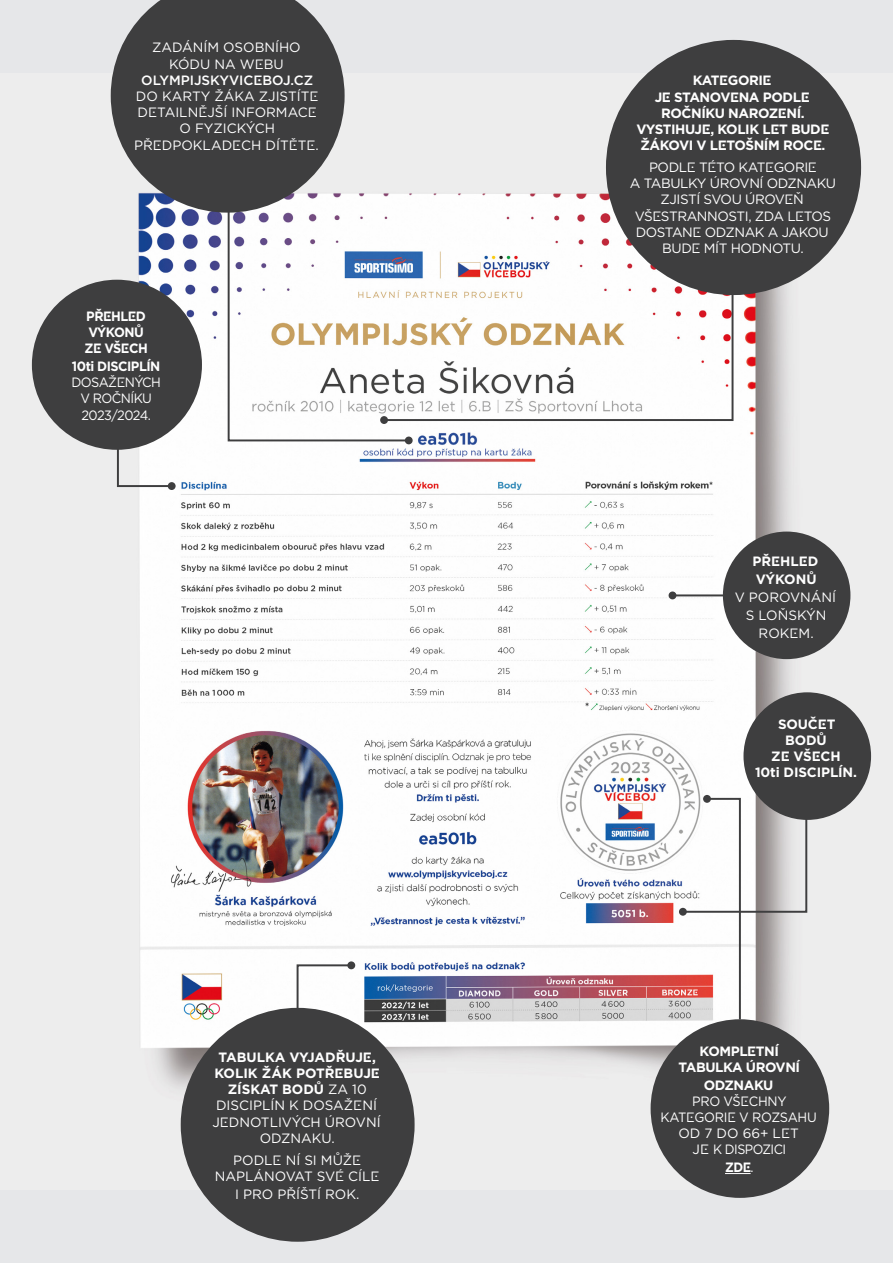
<style>
.page{position:relative;width:893px;height:1263px;background:#e6e7e9}
.page>*{position:absolute;margin:0;border:0;box-sizing:border-box;transform-origin:0 0}
.t1{font:13.5px/16.2px "Gotham COV";color:#fff;text-align:center}
.t2{font:700 13.5px/16.2px "Gotham COV";letter-spacing:-.03em;color:#fff;text-align:center}
.t3{font:13.5px/16.2px "Gotham COV";letter-spacing:-.02em;color:#fff;text-align:center}
.t4{font:13.5px/16.2px "Gotham COV";letter-spacing:-.02em;color:#fff;text-align:center;scale:.95 1}
.t5{font:700 13.5px/16.2px "Gotham COV";letter-spacing:-.03em;color:#fff;scale:.95 1}
.t6{font:700 13.5px/16.2px "Gotham COV";letter-spacing:-.01em;color:#fff;text-align:center}
.t7{font:13.5px/16.2px "Gotham COV";letter-spacing:-.04em;color:#fff;text-align:center;scale:.95 1}
.t8{font:500 13.5px "Gotham COV";color:#fff}
.t9{font:700 13.5px/18px "Gotham COV";color:#fff}
.t10{font:700 13.5px "Gotham COV";letter-spacing:-.03em;color:#fff;scale:.93 1}
.s1{font-weight:700}
.s2{font-weight:400}
</style>
<div class="page">
<img style="left:31px;top:83px;width:840px;height:1106px">
<svg style="left:411px;top:293px;width:323px;height:129px;background:#efece8"></svg>
<svg style="left:116px;top:447px;width:58px;height:41px"></svg>
<div style="left:168px;top:482px;width:8px;height:8px;background:#3e3e3f;border-radius:50%"></div>
<svg style="left:681px;top:797px;width:127px;height:223px"></svg>
<div style="left:679px;top:908px;width:8px;height:8px;background:#3e3e3f;border-radius:50%"></div>
<svg style="left:296px;top:963px;width:57px;height:56px;background:#f0f0f0"></svg>
<div style="left:347px;top:961px;width:8px;height:8px;background:#3e3e3f;border-radius:50%"></div>
<svg style="left:227px;top:189px;width:184px;height:253px;background:#ebebec"></svg>
<div style="left:405px;top:437px;width:8px;height:7px;background:#3e3e3f;border-radius:50%"></div>
<hr style="left:672px;top:594px;width:95px;height:2px;background:#3e3e3f">
<div style="left:669px;top:591px;width:7px;height:8px;background:#3e3e3f;border-radius:50%"></div>
<div style="left:723px;top:531px;width:127px;height:128px;background:#3e3e3f;border-radius:50%"></div>
<div style="left:32px;top:280px;width:170px;height:170px;background:#3e3e3f;border-radius:50%"></div>
<div style="left:651px;top:1019px;width:178px;height:179px;background:#3e3e3f;border-radius:50%"></div>
<svg style="left:725px;top:1173px;width:26px;height:1px"></svg>
<div style="left:606px;top:40px;width:255px;height:255px;background:#3e3e3f;border-radius:50%"></div>
<div style="left:743px;top:692px;width:128px;height:128px;background:#3e3e3f;border-radius:50%"></div>
<div style="left:181px;top:1008px;width:234px;height:234px;background:#3e3e3f;border-radius:50%"></div>
<svg style="left:111px;top:0;width:234px;height:213px;background:#5a5b5d"></svg>
<p class="t1" style="left:152px;top:39px;width:150px">ZADÁNÍM OSOBNÍHO<br>KÓDU NA WEBU</p>
<p class="t8" style="left:141px;top:71px;width:173px">OLYMPIJSKYVICEBOJ.CZ</p>
<p class="t1" style="left:134px;top:88px;width:186px">DO KARTY ŽÁKA ZJISTÍTE<br>DETAILNĚJŠÍ INFORMACE<br>O FYZICKÝCH<br>PŘEDPOKLADECH DÍTĚTE.</p>
<p class="t5" style="left:85px;top:308px;width:68px">PŘEHLED<br>VÝKONŮ<br>ZE VŠECH</p>
<p class="t5" style="left:72px;top:358px;width:95px">10ti DISCIPLÍN</p>
<p class="t7" style="left:71px;top:374px;width:96px">DOSAŽENÝCH<br>V ROČNÍKU<br>2023/2024.</p>
<p class="t1" style="left:212px;top:1049px;width:170px"><span class="s1">TABULKA VYJADŘUJE,<br>KOLIK ŽÁK POTŘEBUJE<br>ZÍSKAT BODŮ</span> ZA 10<br>DISCIPLÍN K DOSAŽENÍ<br>JEDNOTLIVÝCH ÚROVNÍ<br>ODZNAKU.</p>
<p class="t1" style="left:215px;top:1151px;width:166px">PODLE NÍ SI MŮŽE<br>NAPLÁNOVAT SVÉ CÍLE</p>
<p class="t1" style="left:235px;top:1185px;width:126px">I PRO PŘÍŠTÍ ROK.</p>
<p class="t2" style="left:636px;top:72px;width:194px">KATEGORIE<br>JE STANOVENA PODLE<br>ROČNÍKU NAROZENÍ.<br>VYSTIHUJE, KOLIK LET BUDE<br>ŽÁKOVI V LETOŠNÍM ROCE.</p>
<p class="t3" style="left:630px;top:159px;width:208px">PODLE TÉTO KATEGORIE<br>A TABULKY ÚROVNÍ ODZNAKU<br>ZJISTÍ SVOU ÚROVEŇ<br>VŠESTRANNOSTI, ZDA LETOS<br>DOSTANE ODZNAK A JAKOU<br>BUDE MÍT HODNOTU.</p>
<p class="t9" style="left:752px;top:552px;width:68px">PŘEHLED<br>VÝKONŮ</p>
<p class="t1" style="left:735px;top:588px;width:103px;line-height:18px">V POROVNÁNÍ<br>S LOŇSKÝN<br>ROKEM.</p>
<p class="t6" style="left:755px;top:716px;width:104px">SOUČET<br>BODŮ<br>ZE VŠECH<br>10ti DISCIPLÍN.</p>
<p class="t2" style="left:679px;top:1043px;width:123px">KOMPLETNÍ<br>TABULKA ÚROVNÍ</p>
<p class="t2" style="left:704px;top:1077px;width:71px">ODZNAKU</p>
<p class="t4" style="left:660px;top:1093px;width:166px">PRO VŠECHNY<br>KATEGORIE V ROZSAHU<br>OD 7 DO 66+ LET<br>JE K DISPOZICI</p>
<p class="t10" style="left:725px;top:1158px;width:32px">ZDE<span class="s2">.</span></p>
</div>
